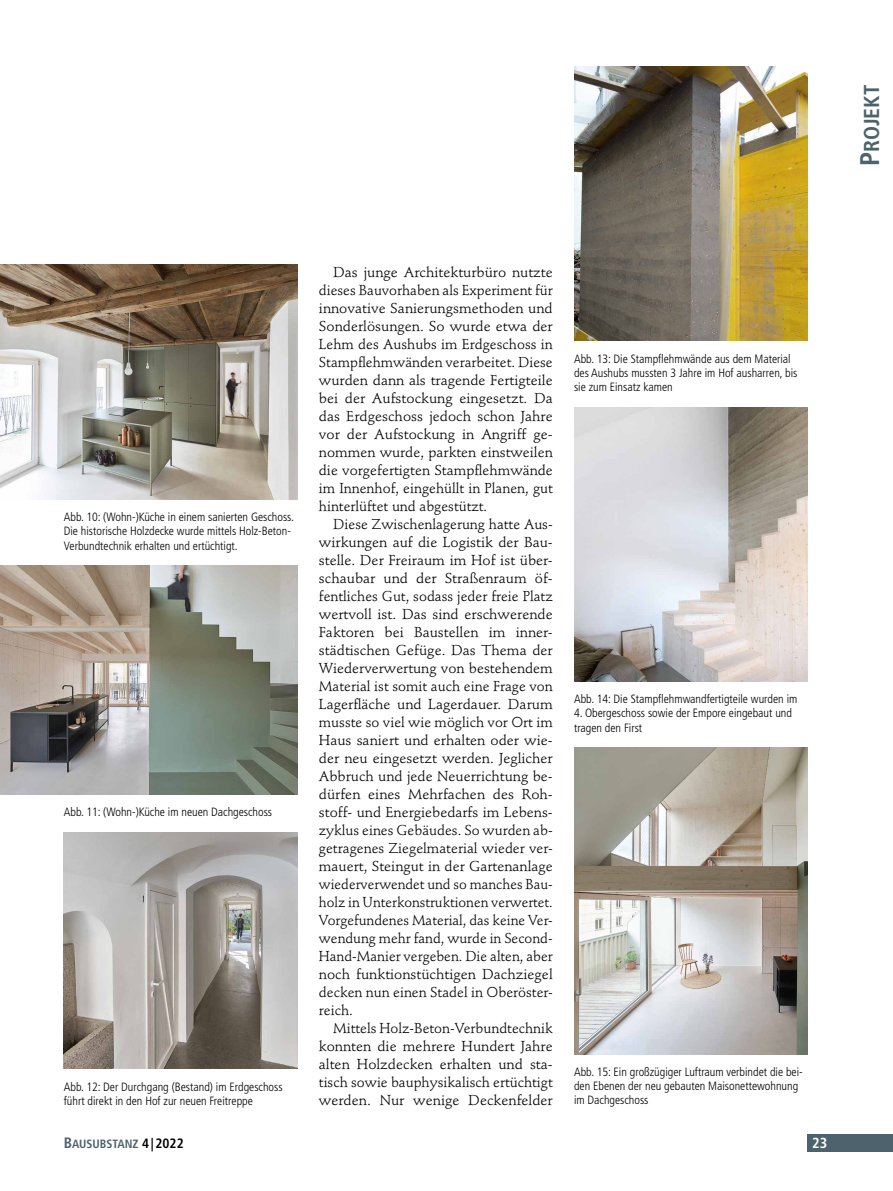
<style>
.page{position:relative;width:893px;height:1191px;background:#fff}
.page>*{position:absolute;margin:0;border:0;box-sizing:border-box;transform-origin:0 0}
.t1{font:21.6px "Frutiger LT Std Bold Cn SC800";color:#4c626c}
.t2{font:700 condensed 14.55px "Frutiger LT Std";color:#fff}
.Grundschrift_mit_Ein{font:14.25px/18px "Stempel Schneidler Std";color:#000;text-align:justify}
.Bild-_Infotext{font:300 condensed 12px/14.4px "Frutiger LT Std";color:#000}
.t3{font:12px "Frutiger LT Std Bold Cn SC800";color:#4c626c}
.s1{font-size:27px}
.s2{font-size:15px}
.s3{font-size:13.5px;color:#000}
</style>
<div class="page">
<div style="left:808px;top:1134px;width:85px;height:17px;background:#4c626c"></div>
<img style="left:0;top:265px;width:298px;height:234px">
<img style="left:0;top:566px;width:298px;height:228px">
<img style="left:64px;top:832px;width:234px;height:236px">
<img style="left:574px;top:748px;width:234px;height:306px">
<img style="left:574px;top:407px;width:234px;height:274px">
<img style="left:574px;top:67px;width:234px;height:274px">
<h1 class="t1" style="left:859px;top:166px;width:83px;rotate:-90deg"><span class="s1">P</span>ROJEKT</h1>
<p class="Bild-_Infotext" style="left:64px;top:510px;width:232px">Abb. 10: (Wohn-)Küche in einem sanierten Geschoss.<br>Die historische Holzdecke wurde mittels Holz-Beton-<br>Verbundtechnik erhalten und ertüchtigt.</p>
<p class="Bild-_Infotext" style="left:64px;top:805px;width:210px">Abb. 11: (Wohn-)Küche im neuen Dachgeschoss</p>
<p class="Bild-_Infotext" style="left:64px;top:1079px;width:220px">Abb. 12: Der Durchgang (Bestand) im Erdgeschoss führt direkt in den Hof zur neuen Freitreppe</p>
<p class="Grundschrift_mit_Ein" style="left:319px;top:263px;width:235px;text-indent:14px">Das junge Architekturbüro nutzte dieses Bauvorhaben als Experiment für innovative Sanierungsmethoden und Sonderlösungen. So wurde etwa der Lehm des Aushubs im Erdgeschoss in Stampflehmwänden verarbeitet. Diese wurden dann als tragende Fertigteile bei der Aufstockung eingesetzt. Da das Erdgeschoss jedoch schon Jahre vor der Aufstockung in Angriff ge&shy;nommen wurde, parkten einstweilen die vorgefertigten Stampflehmwände im Innenhof, eingehüllt in Planen, gut hinterlüftet und abgestützt.</p>
<p class="Grundschrift_mit_Ein" style="left:319px;top:515px;width:235px;text-indent:14px">Diese Zwischenlagerung hatte Aus&shy;wirkungen auf die Logistik der Bau&shy;stelle. Der Freiraum im Hof ist über&shy;schaubar und der Straßenraum öf&shy;fentliches Gut, sodass jeder freie Platz wertvoll ist. Das sind erschwerende Faktoren bei Baustellen im inner&shy;städtischen Gefüge. Das Thema der Wiederverwertung von bestehendem Material ist somit auch eine Frage von Lagerfläche und Lagerdauer. Darum musste so viel wie möglich vor Ort im Haus saniert und erhalten oder wie&shy;der neu eingesetzt werden. Jeglicher Abbruch und jede Neuerrichtung be&shy;dürfen eines Mehrfachen des Roh&shy;stoff- und Energiebedarfs im Lebens&shy;zyklus eines Gebäudes. So wurden ab&shy;getragenes Ziegelmaterial wieder ver&shy;mauert, Steingut in der Gartenanlage wiederverwendet und so manches Bau&shy;holz in Unterkonstruktionen verwertet.<br>Vorgefundenes Material, das keine Ver&shy;wendung mehr fand, wurde in Second-Hand-Manier vergeben. Die alten, aber noch funktionstüchtigen Dachziegel decken nun einen Stadel in Oberöster&shy;reich.</p>
<p class="Grundschrift_mit_Ein" style="left:319px;top:1019px;width:235px;text-indent:14px">Mittels Holz-Beton-Verbundtechnik konnten die mehrere Hundert Jahre alten Holzdecken erhalten und sta&shy;tisch sowie bauphysikalisch ertüchtigt werden. Nur wenige Deckenfelder</p>
<p class="Bild-_Infotext" style="left:574px;top:351px;width:225px">Abb. 13: Die Stampflehmwände aus dem Material des Aushubs mussten 3 Jahre im Hof ausharren, bis sie zum Einsatz kamen</p>
<p class="Bild-_Infotext" style="left:574px;top:692px;width:225px">Abb. 14: Die Stampflehmwandfertigteile wurden im</p>
<p class="Bild-_Infotext" style="left:574px;top:706px;width:220px">4. Obergeschoss sowie der Empore eingebaut und tragen den First</p>
<p class="Bild-_Infotext" style="left:574px;top:1064px;width:230px">Abb. 15: Ein großzügiger Luftraum verbindet die bei&shy;den Ebenen der neu gebauten Maisonettewohnung im Dachgeschoss</p>
<p class="t3" style="left:64px;top:1137px;width:121px"><span class="s2">B</span>AUSUBSTANZ <span class="s3">4|2022</span></p>
<p class="t2" style="left:812px;top:1134px;width:17px">23</p>
</div>
